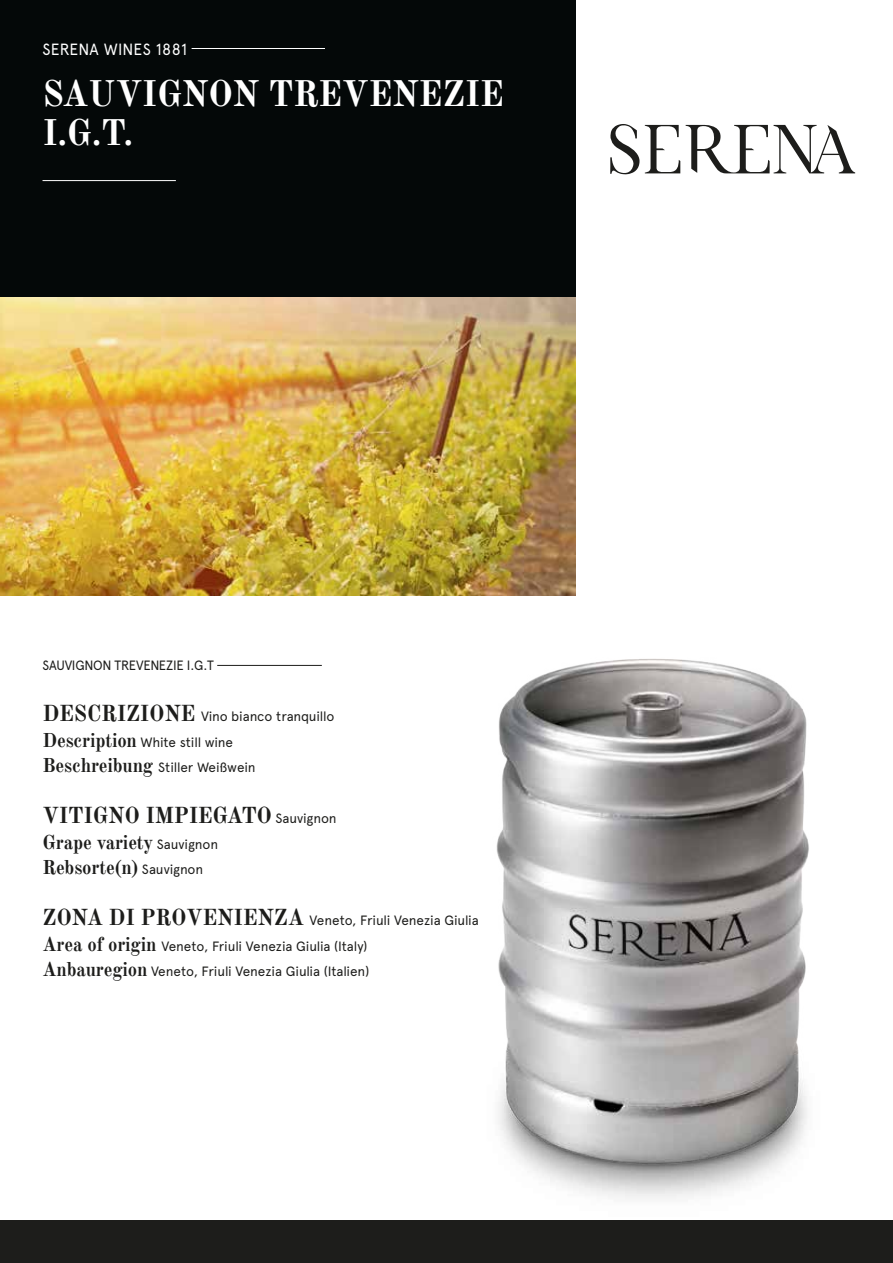
<style>
.page{position:relative;width:893px;height:1263px;background:#fff}
.page>*{position:absolute;margin:0;border:0;box-sizing:border-box;transform-origin:0 0}
.t1{font:700 36px/39px "Old Standard TT";letter-spacing:-.01em;color:#fff}
.t2{font:700 22.5px "Old Standard TT";letter-spacing:-.01em;color:#1d1d1b;scale:.96 1}
.t3{font:700 19.5px/25.5px "Old Standard TT";letter-spacing:-.01em;color:#1d1d1b;scale:.96 1}
.t4{font:16.2px "Apercu Pro";letter-spacing:.005em;color:#fff;scale:.96 1}
.t5{font:13.5px/25.5px "Apercu Pro";letter-spacing:-.01em;color:#1d1d1b}
.t6{font:13.5px "Apercu Pro";letter-spacing:-.01em;color:#1d1d1b;scale:.96 1}
.s1{font-family:"Old Standard TT";font-weight:700;font-size:22.5px}
.s2{font-family:"Old Standard TT";font-weight:700;font-size:19.5px}
.s3{font-family:"Apercu Pro";font-weight:400;font-size:13.5px}
</style>
<div class="page">
<hr style="left:217px;top:665px;width:105px;height:1px;background:#1d1d1b">
<div style="left:0;top:1220px;width:893px;height:43px;background:#1d1d1b"></div>
<div style="left:0;top:0;width:575px;height:298px;background:#040808"></div>
<hr style="left:192px;top:48px;width:133px;height:1px;background:#fff">
<hr style="left:43px;top:180px;width:133px;height:1px;background:#fff">
<svg style="left:610px;top:124px;width:29px;height:50px"></svg>
<svg style="left:645px;top:125px;width:35px;height:48px"></svg>
<svg style="left:686px;top:124px;width:169px;height:49px"></svg>
<img style="left:496px;top:659px;width:313px;height:540px">
<img style="left:0;top:298px;width:575px;height:297px">
<p class="t4" style="left:43px;top:37px;width:152px">SERENA WINES 1881</p>
<h1 class="t1" style="left:43px;top:74px;width:463px">SAUVIGNON TREVENEZIE<br>I.G.T.</h1>
<p class="t6" style="left:43px;top:655px;width:180px">SAUVIGNON TREVENEZIE I.G.T</p>
<p class="t5" style="left:43px;top:703px;width:293px"><span class="s1">DESCRIZIONE</span> Vino bianco tranquillo<br><span class="s2">Description</span> White still wine<br><span class="s2">Beschreibung</span> Stiller Weißwein</p>
<h2 class="t2" style="left:43px;top:802px;width:308px">VITIGNO IMPIEGATO <span class="s3">Sauvignon</span></h2>
<h3 class="t3" style="left:43px;top:829px;width:184px">Grape variety <span class="s3">Sauvignon<br></span>Rebsorte(n) <span class="s3">Sauvignon</span></h3>
<p class="t5" style="left:43px;top:907px;width:438px"><span class="s1">ZONA DI PROVENIENZA</span> Veneto, Friuli Venezia Giulia<br><span class="s2">Area of origin</span> Veneto, Friuli Venezia Giulia (Italy)<br><span class="s2">Anbauregion</span> Veneto, Friuli Venezia Giulia (Italien)</p>
</div>
